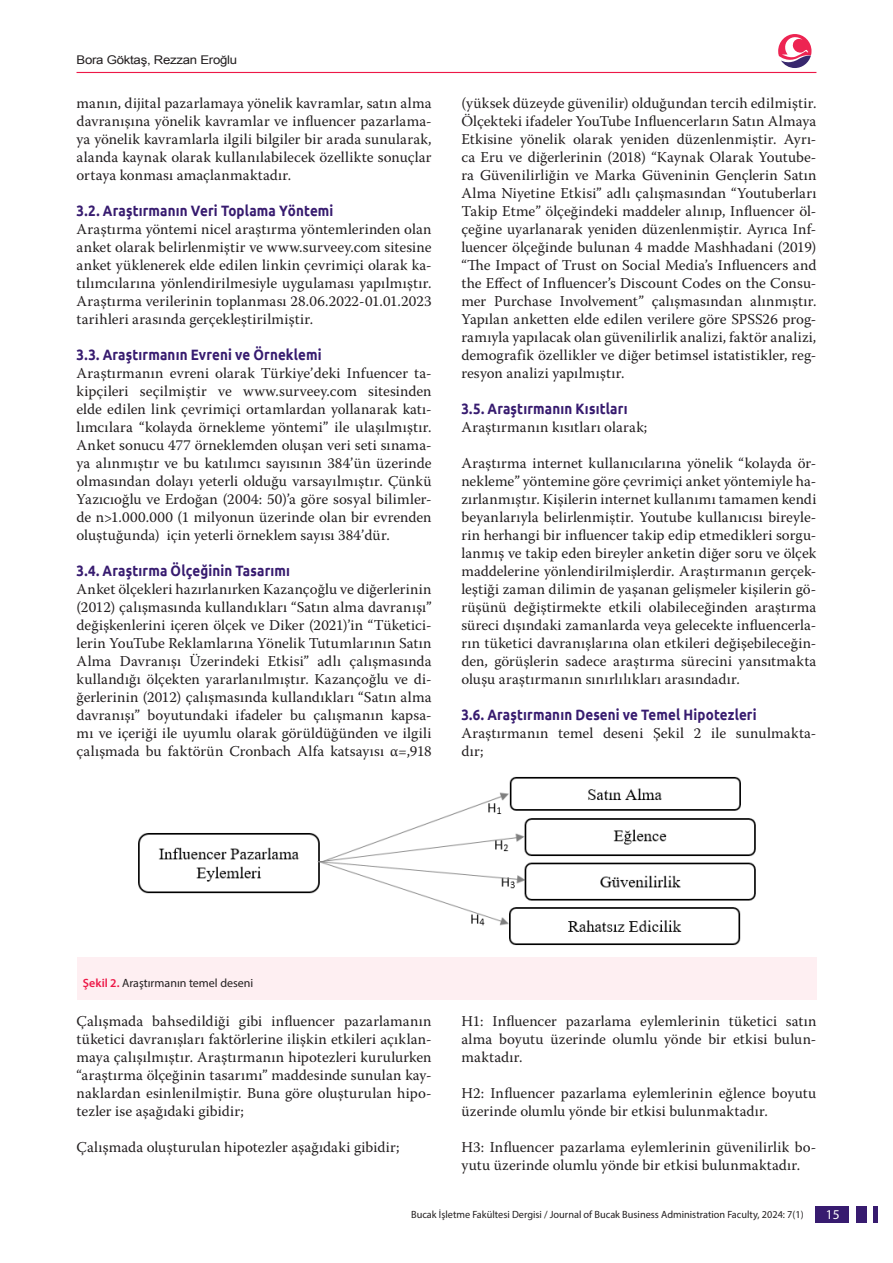
<style>
.page{position:relative;width:893px;height:1263px;background:#fff}
.page>*{position:absolute;margin:0;border:0;box-sizing:border-box;transform-origin:0 0}
.Metin{font:15px/18px "Warnock Pro";letter-spacing:.01em;color:#231f20;text-align:justify}
.t1{font:700 15px "Ubuntu";letter-spacing:.01em;color:#371b6f;scale:.89 1}
.t2{font:13.5px "Myriad Pro";color:#fff}
.ResimYaz{font:12px "Myriad Pro";color:#231f20}
.t3{font:12px "Arial";letter-spacing:-.02em;color:#231f20;scale:1.1 1}
.t4{font:10.5px "Myriad Pro";color:#231f20}
.s1{font-weight:600;color:#ed1847}
</style>
<div class="page">
<div style="left:77px;top:957px;width:739px;height:43px;background:#feeff2"></div>
<img style="left:138px;top:776px;width:618px;height:170px">
<div style="left:815px;top:1206px;width:34px;height:17px;background:#371b6f"></div>
<hr style="left:77px;top:72px;width:739px;height:1px;background:#ed1847">
<svg style="left:778px;top:34px;width:33px;height:34px"></svg>
<div style="left:856px;top:1206px;width:10px;height:17px;background:#371b6f"></div>
<hr style="left:874px;top:1206px;width:4px;height:16px;background:#371b6f">
<p class="t3" style="left:77px;top:52px;width:148px">Bora Göktaş, Rezzan Eroğlu</p>
<p class="Metin" style="left:77px;top:94px;width:357px">manın, dijital pazarlamaya yönelik kavramlar, satın alma davranışına yönelik kavramlar ve influencer pazarlama&shy;ya yönelik kavramlarla ilgili bilgiler bir arada sunularak, alanda kaynak olarak kullanılabilecek özellikte sonuçlar ortaya konması amaçlanmaktadır.</p>
<p class="t1" style="left:77px;top:202px;width:290px">3.2. Araştırmanın Veri Toplama Yöntemi</p>
<p class="Metin" style="left:77px;top:220px;width:357px">Araştırma yöntemi nicel araştırma yöntemlerinden olan anket olarak belirlenmiştir ve www.surveey.com sitesine anket yüklenerek elde edilen linkin çevrimiçi olarak ka&shy;tılımcılarına yönlendirilmesiyle uygulaması yapılmıştır.<br>Araştırma verilerinin toplanması 28.06.2022-01.01.2023 tarihleri arasında gerçekleştirilmiştir.</p>
<p class="t1" style="left:77px;top:346px;width:277px">3.3. Araştırmanın Evreni ve Örneklemi</p>
<p class="Metin" style="left:77px;top:364px;width:357px">Araştırmanın evreni olarak Türkiye’deki Infuencer ta&shy;kipçileri seçilmiştir ve www.surveey.com sitesinden elde edilen link çevrimiçi ortamlardan yollanarak katı&shy;lımcılara “kolayda örnekleme yöntemi” ile ulaşılmıştır.<br>Anket sonucu 477 örneklemden oluşan veri seti sınama&shy;ya alınmıştır ve bu katılımcı sayısının 384’ün üzerinde olmasından dolayı yeterli olduğu varsayılmıştır. Çünkü Yazıcıoğlu ve Erdoğan (2004: 50)’a göre sosyal bilimler&shy;de n&gt;1.000.000 (1 milyonun üzerinde olan bir evrenden oluştuğunda) için yeterli örneklem sayısı 384’dür.</p>
<p class="t1" style="left:77px;top:562px;width:241px">3.4. Araştırma Ölçeğinin Tasarımı</p>
<p class="Metin" style="left:77px;top:580px;width:357px">Anket ölçekleri hazırlanırken Kazançoğlu ve diğerlerinin (2012) çalışmasında kullandıkları “Satın alma davranışı” değişkenlerini içeren ölçek ve Diker (2021)’in “Tüketici&shy;lerin YouTube Reklamlarına Yönelik Tutumlarının Satın Alma Davranışı Üzerindeki Etkisi” adlı çalışmasında kullandığı ölçekten yararlanılmıştır. Kazançoğlu ve di&shy;ğerlerinin (2012) çalışmasında kullandıkları “Satın alma davranışı” boyutundaki ifadeler bu çalışmanın kapsa&shy;mı ve içeriği ile uyumlu olarak görüldüğünden ve ilgili çalışmada bu faktörün Cronbach Alfa katsayısı α=,918</p>
<p class="Metin" style="left:461px;top:94px;width:357px">(yüksek düzeyde güvenilir) olduğundan tercih edilmiştir.<br>Ölçekteki ifadeler YouTube Influencerların Satın Almaya Etkisine yönelik olarak yeniden düzenlenmiştir. Ayrı&shy;ca Eru ve diğerlerinin (2018) “Kaynak Olarak Youtube&shy;ra Güvenilirliğin ve Marka Güveninin Gençlerin Satın Alma Niyetine Etkisi” adlı çalışmasından “Youtuberları Takip Etme” ölçeğindeki maddeler alınıp, Influencer öl&shy;çeğine uyarlanarak yeniden düzenlenmiştir. Ayrıca Inf&shy;luencer ölçeğinde bulunan 4 madde Mashhadani (2019) “The Impact of Trust on Social Media’s Influencers and the Effect of Influencer’s Discount Codes on the Consu&shy;mer Purchase Involvement” çalışmasından alınmıştır.<br>Yapılan anketten elde edilen verilere göre SPSS26 prog&shy;ramıyla yapılacak olan güvenilirlik analizi, faktör analizi, demografik özellikler ve diğer betimsel istatistikler, reg&shy;resyon analizi yapılmıştır.</p>
<p class="t1" style="left:461px;top:400px;width:188px">3.5. Araştırmanın Kısıtları</p>
<p class="Metin" style="left:461px;top:418px;width:187px">Araştırmanın kısıtları olarak;</p>
<p class="Metin" style="left:461px;top:454px;width:357px">Araştırma internet kullanıcılarına yönelik “kolayda ör&shy;nekleme” yöntemine göre çevrimiçi anket yöntemiyle ha&shy;zırlanmıştır. Kişilerin internet kullanımı tamamen kendi beyanlarıyla belirlenmiştir. Youtube kullanıcısı bireyle&shy;rin herhangi bir influencer takip edip etmedikleri sorgu&shy;lanmış ve takip eden bireyler anketin diğer soru ve ölçek maddelerine yönlendirilmişlerdir. Araştırmanın gerçek&shy;leştiği zaman dilimin de yaşanan gelişmeler kişilerin gö&shy;rüşünü değiştirmekte etkili olabileceğinden araştırma süreci dışındaki zamanlarda veya gelecekte influencerla&shy;rın tüketici davranışlarına olan etkileri değişebileceğin&shy;den, görüşlerin sadece araştırma sürecini yansıtmakta oluşu araştırmanın sınırlılıkları arasındadır.</p>
<p class="t1" style="left:461px;top:706px;width:333px">3.6. Araştırmanın Deseni ve Temel Hipotezleri</p>
<p class="Metin" style="left:461px;top:724px;width:357px">Araştırmanın temel deseni Şekil 2 ile sunulmakta&shy;dır;</p>
<p class="ResimYaz" style="left:83px;top:976px;width:172px"><span class="s1">Şekil 2.</span> Araştırmanın temel deseni</p>
<p class="Metin" style="left:77px;top:1012px;width:357px">Çalışmada bahsedildiği gibi influencer pazarlamanın tüketici davranışları faktörlerine ilişkin etkileri açıklan&shy;maya çalışılmıştır. Araştırmanın hipotezleri kurulurken “araştırma ölçeğinin tasarımı” maddesinde sunulan kay&shy;naklardan esinlenilmiştir. Buna göre oluşturulan hipo&shy;tezler ise aşağıdaki gibidir;</p>
<p class="Metin" style="left:77px;top:1138px;width:324px">Çalışmada oluşturulan hipotezler aşağıdaki gibidir;</p>
<p class="Metin" style="left:461px;top:1012px;width:357px">H1: Influencer pazarlama eylemlerinin tüketici satın alma boyutu üzerinde olumlu yönde bir etkisi bulun&shy;maktadır.</p>
<p class="Metin" style="left:461px;top:1084px;width:357px">H2: Influencer pazarlama eylemlerinin eğlence boyutu üzerinde olumlu yönde bir etkisi bulunmaktadır.</p>
<p class="Metin" style="left:461px;top:1138px;width:357px">H3: Influencer pazarlama eylemlerinin güvenilirlik bo&shy;yutu üzerinde olumlu yönde bir etkisi bulunmaktadır.</p>
<p class="t4" style="left:411px;top:1208px;width:394px">Bucak İşletme Fakültesi Dergisi / Journal of Bucak Business Administration Faculty, 2024: 7(1)</p>
<p class="t2" style="left:826px;top:1206px;width:15px">15</p>
</div>
